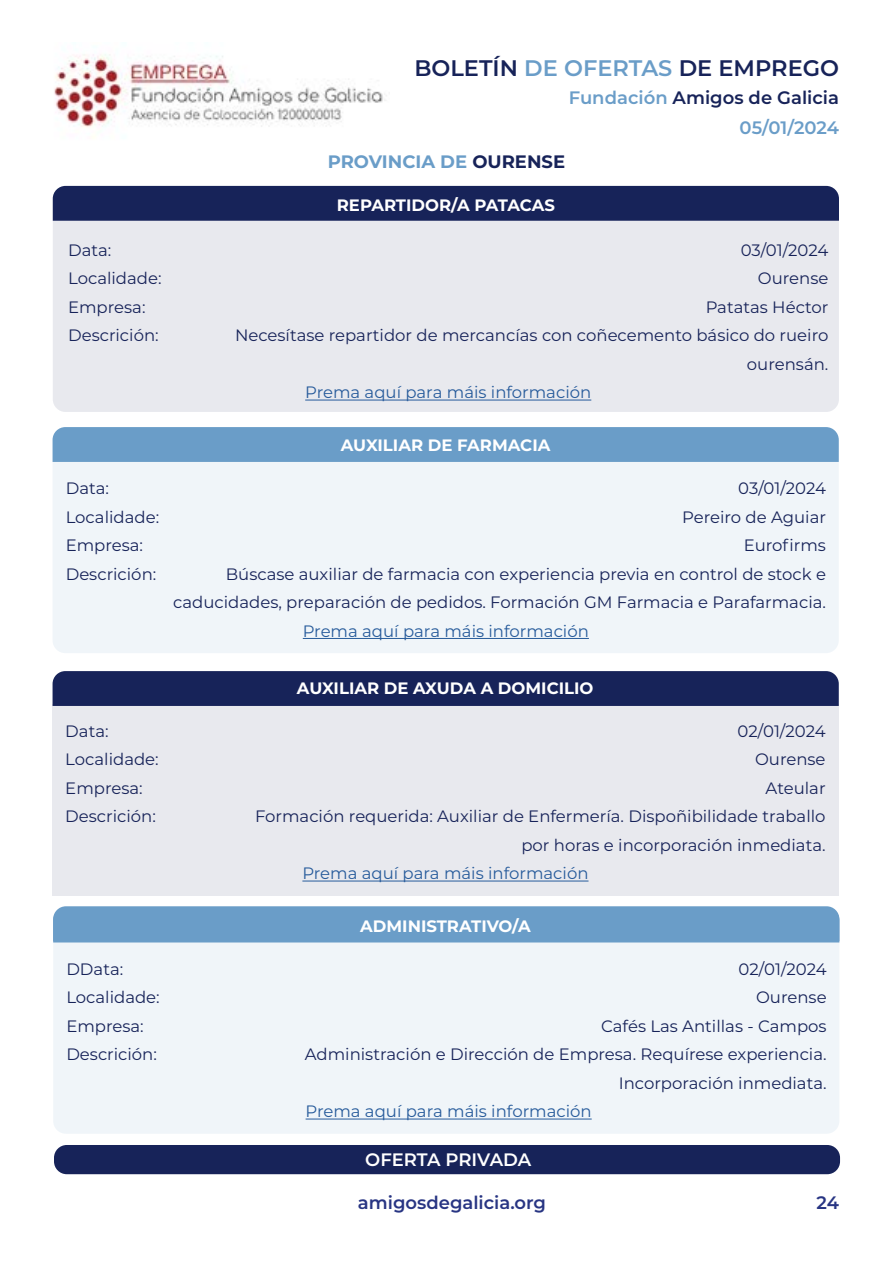
<style>
.page{position:relative;width:893px;height:1263px;background:#fff}
.page>*{position:absolute;margin:0;border:0;box-sizing:border-box;transform-origin:0 0}
.t1{font:600 22.5px "Montserrat";color:#172359}
.t2{font:600 18px "Montserrat";color:#172359}
.t3{font:600 18px "Montserrat";color:#283583}
.t4{font:700 18px "Montserrat";color:#6a9dc8}
.t5{font:600 18px "Montserrat";letter-spacing:-.005em;color:#fff}
.t6{font:600 18px "Montserrat";letter-spacing:-.005em;color:#6a9dc8}
.t7{font:16.5px/28.5px "Montserrat";color:#172359;text-align:right}
.t8{font:16.5px "Montserrat";color:#275b9b}
.t9{font:700 16.5px "Montserrat";color:#fff}
.s1{color:#6a9dc8}
.s2{color:#172359}
</style>
<div class="page">
<img style="left:54px;top:54px;width:333px;height:83px">
<div style="left:53px;top:942px;width:786px;height:192px;background:#f0f5f9"></div>
<div style="left:53px;top:906px;width:786px;height:36px;background:#6a9dc8"></div>
<hr style="left:306px;top:1118px;width:286px;height:1px;background:#275b9b">
<div style="left:54px;top:1145px;width:786px;height:29px;background:#172359;border-radius:13px"></div>
<div style="left:53px;top:221px;width:786px;height:191px;background:#e8e9ee"></div>
<div style="left:53px;top:462px;width:786px;height:191px;background:#f0f5f9"></div>
<div style="left:53px;top:186px;width:786px;height:35px;background:#172359"></div>
<div style="left:53px;top:427px;width:786px;height:35px;background:#6a9dc8"></div>
<hr style="left:305px;top:400px;width:286px;height:1px;background:#275b9b">
<hr style="left:303px;top:638px;width:286px;height:1px;background:#275b9b">
<div style="left:53px;top:671px;width:786px;height:35px;background:#172359"></div>
<div style="left:52px;top:704px;width:786px;height:192px;background:#e8e9ee"></div>
<hr style="left:302px;top:881px;width:286px;height:1px;background:#275b9b">
<h1 class="t1" style="left:414px;top:52px;width:426px">BOLETÍN <span class="s1">DE OFERTAS</span> DE EMPREGO</h1>
<p class="t2" style="left:569px;top:85px;width:272px"><span class="s1">Fundación</span> Amigos de Galicia</p>
<p class="t4" style="left:328px;top:149px;width:239px">PROVINCIA DE <span class="s2">OURENSE</span></p>
<p class="t9" style="left:337px;top:193px;width:220px">REPARTIDOR/A PATACAS</p>
<p class="t6" style="left:740px;top:115px;width:101px">05/01/2024</p>
<p class="t7" style="left:68px;top:235px;width:45px">Data:</p>
<p class="t7" style="left:741px;top:235px;width:89px">03/01/2024</p>
<p class="t7" style="left:68px;top:264px;width:95px">Localidade:</p>
<p class="t7" style="left:758px;top:264px;width:72px">Ourense</p>
<p class="t7" style="left:68px;top:292px;width:79px">Empresa:</p>
<p class="t7" style="left:706px;top:292px;width:124px">Patatas Héctor</p>
<p class="t7" style="left:68px;top:321px;width:92px">Descrición:</p>
<p class="t7" style="left:235px;top:321px;width:595px">Necesítase repartidor de mercancías con coñecemento básico do rueiro ourensán.</p>
<p class="t8" style="left:305px;top:381px;width:288px">Prema aquí para máis información</p>
<p class="t9" style="left:341px;top:433px;width:211px">AUXILIAR DE FARMACIA</p>
<p class="t7" style="left:66px;top:474px;width:45px">Data:</p>
<p class="t7" style="left:738px;top:474px;width:89px">03/01/2024</p>
<p class="t7" style="left:66px;top:502px;width:95px">Localidade:</p>
<p class="t7" style="left:682px;top:502px;width:145px">Pereiro de Aguiar</p>
<p class="t7" style="left:66px;top:531px;width:79px">Empresa:</p>
<p class="t7" style="left:744px;top:531px;width:84px">Eurofirms</p>
<p class="t7" style="left:66px;top:559px;width:92px">Descrición:</p>
<p class="t7" style="left:173px;top:559px;width:654px">Búscase auxiliar de farmacia con experiencia previa en control de stock e caducidades, preparación de pedidos. Formación GM Farmacia e Parafarmacia.</p>
<p class="t8" style="left:303px;top:620px;width:288px">Prema aquí para máis información</p>
<p class="t9" style="left:297px;top:676px;width:298px">AUXILIAR DE AXUDA A DOMICILIO</p>
<p class="t7" style="left:65px;top:716px;width:45px">Data:</p>
<p class="t7" style="left:737px;top:716px;width:90px">02/01/2024</p>
<p class="t7" style="left:65px;top:745px;width:95px">Localidade:</p>
<p class="t7" style="left:755px;top:745px;width:72px">Ourense</p>
<p class="t7" style="left:65px;top:773px;width:79px">Empresa:</p>
<p class="t7" style="left:766px;top:773px;width:61px">Ateular</p>
<p class="t7" style="left:65px;top:802px;width:92px">Descrición:</p>
<p class="t7" style="left:255px;top:802px;width:572px">Formación requerida: Auxiliar de Enfermería. Dispoñibilidade traballo por horas e incorporación inmediata.</p>
<p class="t8" style="left:302px;top:862px;width:288px">Prema aquí para máis información</p>
<p class="t9" style="left:360px;top:914px;width:172px">ADMINISTRATIVO/A</p>
<p class="t7" style="left:66px;top:954px;width:58px">DData:</p>
<p class="t7" style="left:738px;top:954px;width:90px">02/01/2024</p>
<p class="t7" style="left:66px;top:983px;width:95px">Localidade:</p>
<p class="t7" style="left:756px;top:983px;width:72px">Ourense</p>
<p class="t7" style="left:66px;top:1011px;width:79px">Empresa:</p>
<p class="t7" style="left:601px;top:1011px;width:227px">Cafés Las Antillas - Campos</p>
<p class="t7" style="left:66px;top:1040px;width:92px">Descrición:</p>
<p class="t7" style="left:305px;top:1040px;width:523px">Administración e Dirección de Empresa. Requírese experiencia.<br>Incorporación inmediata.</p>
<p class="t8" style="left:306px;top:1100px;width:288px">Prema aquí para máis información</p>
<p class="t5" style="left:365px;top:1147px;width:168px">OFERTA PRIVADA</p>
<p class="t3" style="left:358px;top:1190px;width:190px">amigosdegalicia.org</p>
<p class="t3" style="left:816px;top:1190px;width:24px">24</p>
</div>
